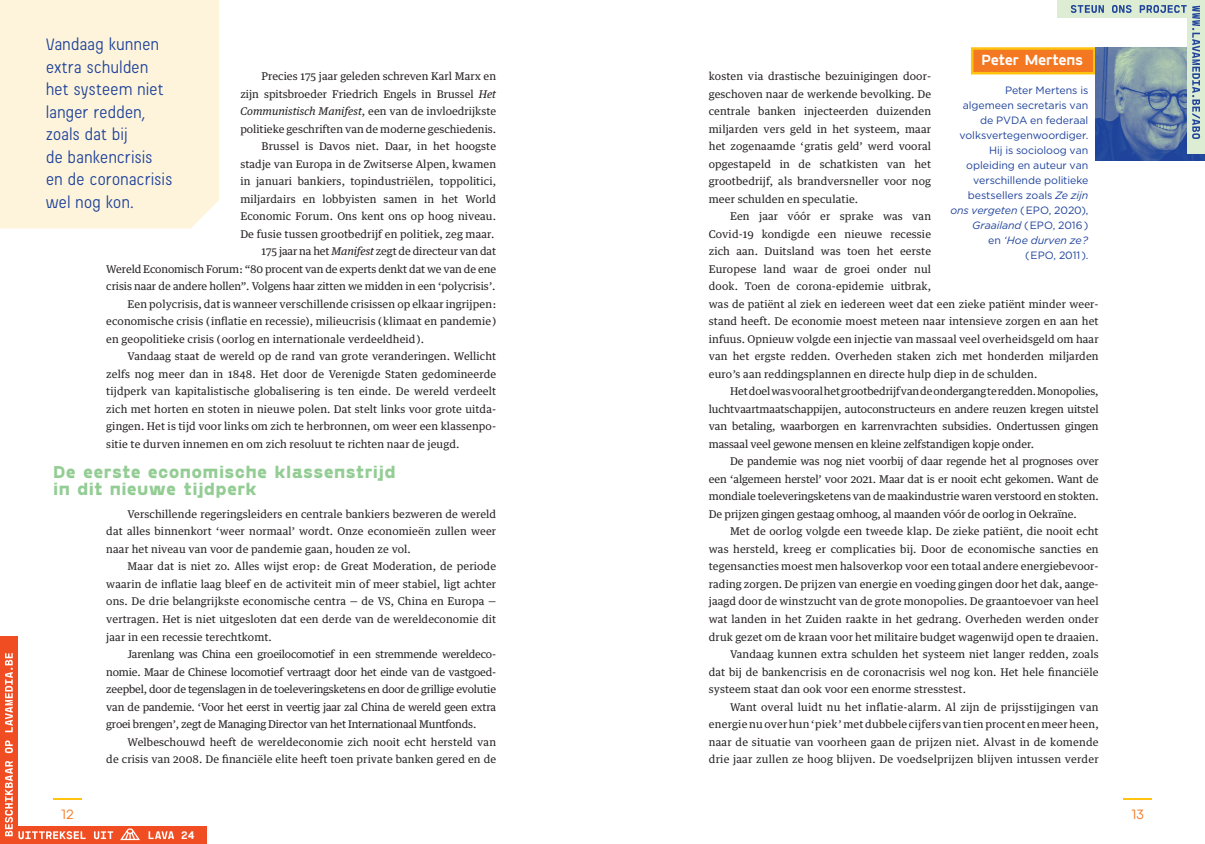
<style>
.page{position:relative;width:1205px;height:844px;background:#fff}
.page>*{position:absolute;margin:0;border:0;box-sizing:border-box;transform-origin:0 0}
._3_4_Lava_-_article{font:17.5px/22.5px "Beauchef";letter-spacing:.03em;color:#1f439b}
._3_3_Lava_-_article{font:800 17.5px/17.5px "Gosha Sans";letter-spacing:.01em;color:#93cd94}
._2_1_Lava_-_article{font:700 15px "Gosha Sans";letter-spacing:-.025em;color:#fff}
.t1{font:300 13.75px "Gosha Sans";color:#f47721}
.t2{font:800 11px "Cartograph Mono CF";color:#fff}
._3_2_Lava_-_article{font:10.62px/17.5px "Guardian Text Egyp";letter-spacing:.01em;color:#231f20;text-align:justify}
._1_2_Lava_-_bio_TEXT{font:10.62px/15px "Gotham";letter-spacing:-.005em;color:#1f439b;text-align:right}
.s1{font-style:italic}
</style>
<div class="page">
<div style="left:0;top:0;width:219px;height:228px;background:#fef4db"></div>
<div style="left:972px;top:49px;width:122px;height:24px;background:#f47721"></div>
<div style="left:971px;top:47px;width:124px;height:27px;border:2px solid #fec210"></div>
<img style="left:1095px;top:47px;width:110px;height:114px">
<svg style="left:1123px;top:798px;width:29px;height:1px"></svg>
<div style="left:1057px;top:0;width:148px;height:18px;background:#ddedd4"></div>
<div style="left:1187px;top:0;width:18px;height:154px;background:#ddedd4"></div>
<div style="left:0;top:826px;width:207px;height:17px;background:#f04d22"></div>
<div style="left:0;top:636px;width:18px;height:207px;background:#f04d22"></div>
<svg style="left:5px;top:653px;width:169px;height:186px"></svg>
<svg style="left:1071px;top:5px;width:115px;height:8px"></svg>
<svg style="left:1192px;top:6px;width:8px;height:133px"></svg>
<p class="_3_4_Lava_-_article" style="left:46px;top:33px;width:128px">Vandaag kunnen extra schulden het systeem niet langer redden, zoals dat bij<br>de bankencrisis en de coronacrisis wel nog kon.</p>
<p class="_3_2_Lava_-_article" style="left:240px;top:66px;width:257px;text-indent:21px">Precies 175 jaar geleden schreven Karl Marx en zijn spitsbroeder Friedrich Engels in Brussel <span class="s1">Het Communistisch Manifest</span>, een van de invloedrijkste politieke geschriften van de moderne geschiedenis.</p>
<p class="_3_2_Lava_-_article" style="left:240px;top:136px;width:257px;text-indent:21px">Brussel is Davos niet. Daar, in het hoogste stadje van Europa in de Zwitserse Alpen, kwamen in januari bankiers, topindustriëlen, toppolitici, miljardairs en lobbyisten samen in het World Economic Forum. Ons kent ons op hoog niveau.<br>De fusie tussen grootbedrijf en politiek, zeg maar.</p>
<p class="_3_2_Lava_-_article" style="left:106px;top:241px;width:391px;text-indent:155px">175 jaar na het <span class="s1">Manifest</span> zegt de directeur van dat Wereld Economisch Forum: “80 procent van de experts denkt dat we van de ene crisis naar de andere hollen”. Volgens haar zitten we midden in een ‘polycrisis’.</p>
<p class="_3_2_Lava_-_article" style="left:106px;top:294px;width:391px;text-indent:21px">Een polycrisis, dat is wanneer verschillende crisissen op elkaar ingrijpen: economische crisis ( inflatie en recessie), milieucrisis ( klimaat en pandemie ) en geopolitieke crisis ( oorlog en internationale verdeeldheid ).</p>
<p class="_3_2_Lava_-_article" style="left:106px;top:346px;width:391px;text-indent:21px">Vandaag staat de wereld op de rand van grote veranderingen. Wellicht zelfs nog meer dan in 1848. Het door de Verenigde Staten gedomineerde tijdperk van kapitalistische globalisering is ten einde. De wereld verdeelt zich met horten en stoten in nieuwe polen. Dat stelt links voor grote uitda&shy;gingen. Het is tijd voor links om zich te herbronnen, om weer een klassenpo&shy;sitie te durven innemen en om zich resoluut te richten naar de jeugd.</p>
<p class="_3_3_Lava_-_article" style="left:53px;top:462px;width:344px">De eerste economische klassenstrijd in dit nieuwe tijdperk</p>
<p class="_3_2_Lava_-_article" style="left:106px;top:504px;width:391px;text-indent:21px">Verschillende regeringsleiders en centrale bankiers bezweren de wereld dat alles binnenkort ‘weer normaal’ wordt. Onze economieën zullen weer naar het niveau van voor de pandemie gaan, houden ze vol.</p>
<p class="_3_2_Lava_-_article" style="left:106px;top:556px;width:391px;text-indent:21px">Maar dat is niet zo. Alles wijst erop: de Great Moderation, de periode waarin de inflatie laag bleef en de activiteit min of meer stabiel, ligt achter ons. De drie belangrijkste economische centra — de VS, China en Europa — vertragen. Het is niet uitgesloten dat een derde van de wereldeconomie dit jaar in een recessie terechtkomt.</p>
<p class="_3_2_Lava_-_article" style="left:106px;top:644px;width:391px;text-indent:21px">Jarenlang was China een groeilocomotief in een stremmende wereldeco&shy;nomie. Maar de Chinese locomotief vertraagt door het einde van de vastgoed&shy;zeepbel, door de tegenslagen in de toeleveringsketens en door de grillige evolutie van de pandemie. ‘Voor het eerst in veertig jaar zal China de wereld geen extra groei brengen’, zegt de Managing Director van het Internationaal Muntfonds.</p>
<p class="_3_2_Lava_-_article" style="left:106px;top:731px;width:391px;text-align:right">Welbeschouwd heeft de wereldeconomie zich nooit echt hersteld van<br>de crisis van 2008. De financiële elite heeft toen private banken gered en de</p>
<p class="_2_1_Lava_-_article" style="left:981px;top:50px;width:103px">Peter Mertens</p>
<p class="_1_2_Lava_-_bio_TEXT" style="left:950px;top:83px;width:139px">Peter Mertens is<br>algemeen secretaris van de PVDA en federaal volksvertegenwoordiger.<br>Hij is socioloog van opleiding en auteur van verschillende politieke bestsellers zoals <span class="s1">Ze zijn ons vergeten</span> ( EPO, 2020),<br><span class="s1">Graailand</span> ( EPO, 2016 )<br>en <span class="s1">‘ Hoe durven ze ?<br></span>( EPO, 2011 ).</p>
<p class="_3_2_Lava_-_article" style="left:709px;top:66px;width:224px">kosten via drastische bezuinigingen door&shy;geschoven naar de werkende bevolking. De centrale banken injecteerden duizenden miljarden vers geld in het systeem, maar het zogenaamde ‘gratis geld’ werd vooral opgestapeld in de schatkisten van het grootbedrijf, als brandversneller voor nog meer schulden en speculatie.</p>
<p class="_3_2_Lava_-_article" style="left:709px;top:206px;width:391px;text-align:left;text-indent:21px">Een jaar vóór er sprake was van<br>Covid-19 kondigde een nieuwe recessie<br>zich aan. Duitsland was toen het eerste<br>Europese land waar de groei onder nul<br>dook. Toen de corona-epidemie uitbrak,<br>was de patiënt al ziek en iedereen weet dat een zieke patiënt minder weer&shy;stand heeft. De economie moest meteen naar intensieve zorgen en aan het infuus. Opnieuw volgde een injectie van massaal veel overheidsgeld om haar van het ergste redden. Overheden staken zich met honderden miljarden euro’s aan reddingsplannen en directe hulp diep in de schulden.</p>
<p class="_3_2_Lava_-_article" style="left:709px;top:381px;width:391px;text-indent:21px">Het doel was vooral het grootbedrijf van de ondergang te redden. Monopolies, luchtvaartmaatschappijen, autoconstructeurs en andere reuzen kregen uitstel van betaling, waarborgen en karrenvrachten subsidies. Ondertussen gingen massaal veel gewone mensen en kleine zelfstandigen kopje onder.</p>
<p class="_3_2_Lava_-_article" style="left:709px;top:451px;width:391px;text-indent:21px">De pandemie was nog niet voorbij of daar regende het al prognoses over een ‘algemeen herstel’ voor 2021. Maar dat is er nooit echt gekomen. Want de mondiale toeleveringsketens van de maakindustrie waren verstoord en stokten.<br>De prijzen gingen gestaag omhoog, al maanden vóór de oorlog in Oekraïne.</p>
<p class="_3_2_Lava_-_article" style="left:709px;top:521px;width:391px;text-indent:21px">Met de oorlog volgde een tweede klap. De zieke patiënt, die nooit echt was hersteld, kreeg er complicaties bij. Door de economische sancties en tegensancties moest men halsoverkop voor een totaal andere energiebevoor&shy;rading zorgen. De prijzen van energie en voeding gingen door het dak, aange&shy;jaagd door de winstzucht van de grote monopolies. De graantoevoer van heel wat landen in het Zuiden raakte in het gedrang. Overheden werden onder druk gezet om de kraan voor het militaire budget wagenwijd open te draaien.</p>
<p class="_3_2_Lava_-_article" style="left:709px;top:644px;width:391px;text-indent:21px">Vandaag kunnen extra schulden het systeem niet langer redden, zoals dat bij de bankencrisis en de coronacrisis wel nog kon. Het hele financiële systeem staat dan ook voor een enorme stresstest.</p>
<p class="_3_2_Lava_-_article" style="left:709px;top:696px;width:391px;text-indent:21px">Want overal luidt nu het inflatie-alarm. Al zijn de prijsstijgingen van energie nu over hun ‘piek’ met dubbele cijfers van tien procent en meer heen, naar de situatie van voorheen gaan de prijzen niet. Alvast in de komende drie jaar zullen ze hoog blijven. De voedselprijzen blijven intussen verder</p>
<p class="t1" style="left:61px;top:804px;width:15px">12</p>
<p class="t1" style="left:1131px;top:804px;width:15px">13</p>
<p class="t2" style="left:181px;top:828px;width:15px">24</p>
</div>
